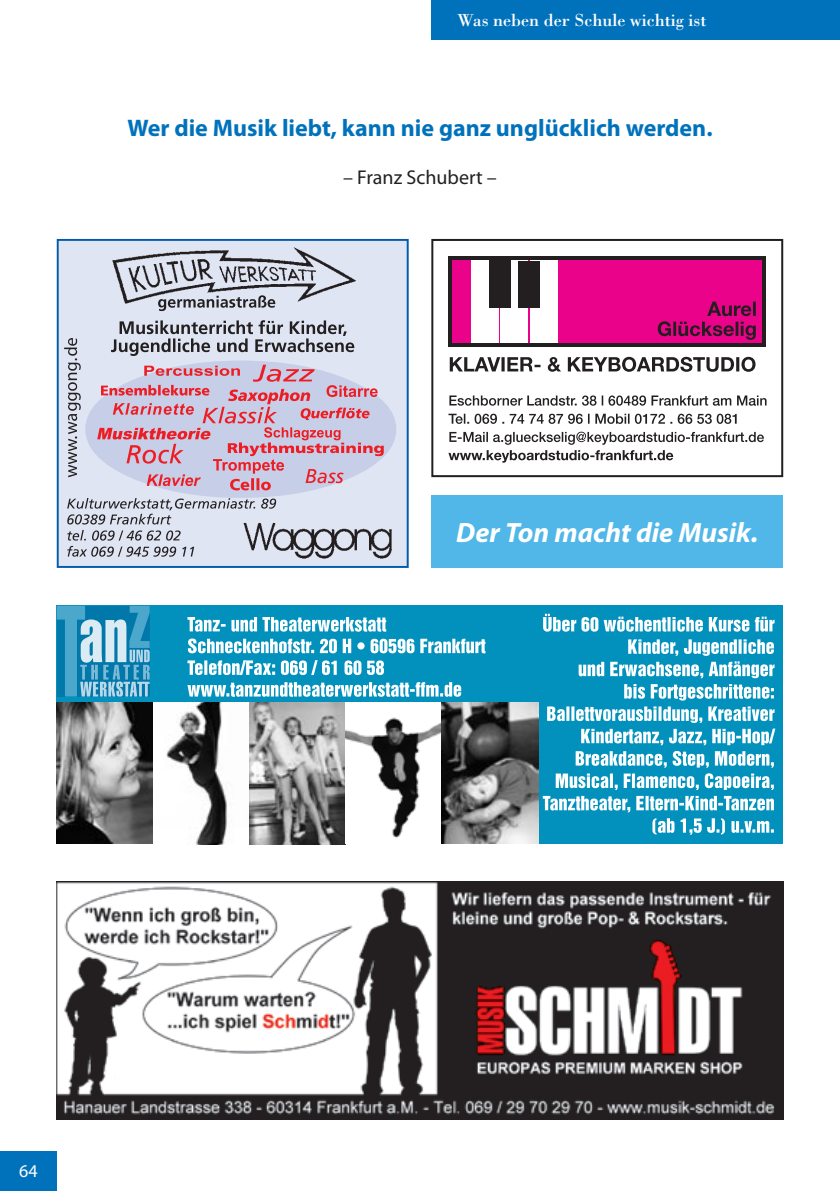
<style>
.page{position:relative;width:840px;height:1191px;background:#fff}
.page>*{position:absolute;margin:0;border:0;box-sizing:border-box;transform-origin:0 0}
.t1{font:italic 700 28px "Myriad Pro";color:#fff}
.t2{font:700 24px "Myriad Pro";color:#0072bc}
.t3{font:20px "Myriad Pro";color:#231f20}
.t4{font:18px "Bodoni Std";color:#fff}
.t5{font:18px "Myriad Pro";color:#fff}
</style>
<div class="page">
<div style="left:431px;top:496px;width:351px;height:72px;background:#50b7e8"></div>
<div style="left:0;top:1151px;width:57px;height:40px;background:#0072bc"></div>
<div style="left:431px;top:0;width:408px;height:40px;background:#0072bc"></div>
<hr style="left:839px;top:0;width:1px;height:40px;background:#7ca7d8">
<div style="left:57px;top:239px;width:351px;height:329px;background:#e0e5f3"></div>
<svg style="left:85px;top:360px;width:311px;height:138px"></svg>
<div style="left:57px;top:239px;width:351px;height:329px;border:2px solid #015aaa"></div>
<img style="left:112px;top:247px;width:244px;height:57px">
<img style="left:276px;top:528px;width:116px;height:31px">
<svg style="left:158px;top:295px;width:117px;height:16px"></svg>
<svg style="left:97px;top:365px;width:286px;height:125px;background:#d0b1c6"></svg>
<svg style="left:64px;top:338px;width:17px;height:139px"></svg>
<svg style="left:67px;top:498px;width:209px;height:58px"></svg>
<svg style="left:111px;top:320px;width:243px;height:36px"></svg>
<div style="left:57px;top:606px;width:725px;height:238px;background:#0191bc"></div>
<svg style="left:57px;top:606px;width:93px;height:90px;background:#50a4c7"></svg>
<img style="left:57px;top:703px;width:480px;height:141px">
<svg style="left:187px;top:617px;width:199px;height:14px"></svg>
<svg style="left:188px;top:638px;width:297px;height:15px"></svg>
<svg style="left:187px;top:660px;width:197px;height:15px"></svg>
<svg style="left:187px;top:682px;width:274px;height:15px"></svg>
<svg style="left:543px;top:613px;width:231px;height:18px"></svg>
<svg style="left:578px;top:639px;width:196px;height:39px"></svg>
<svg style="left:624px;top:684px;width:149px;height:16px"></svg>
<svg style="left:547px;top:706px;width:228px;height:39px"></svg>
<svg style="left:575px;top:751px;width:198px;height:16px"></svg>
<svg style="left:555px;top:773px;width:218px;height:17px"></svg>
<svg style="left:542px;top:796px;width:231px;height:16px"></svg>
<svg style="left:652px;top:818px;width:121px;height:16px"></svg>
<img style="left:57px;top:882px;width:725px;height:237px">
<div style="left:431px;top:239px;width:351px;height:238px;border:2px solid #231f20"></div>
<div style="left:448px;top:256px;width:317px;height:91px;background:#231f20"></div>
<div style="left:452px;top:260px;width:309px;height:83px;background:#eb028b"></div>
<div style="left:471px;top:260px;width:27px;height:83px;background:#fff"></div>
<div style="left:500px;top:260px;width:27px;height:83px;background:#fff"></div>
<div style="left:529px;top:260px;width:27px;height:83px;background:#fff"></div>
<div style="left:518px;top:260px;width:21px;height:47px;background:#231f20"></div>
<div style="left:488px;top:260px;width:22px;height:48px;background:#231f20"></div>
<svg style="left:657px;top:302px;width:98px;height:38px"></svg>
<svg style="left:449px;top:357px;width:306px;height:15px"></svg>
<svg style="left:449px;top:395px;width:317px;height:11px"></svg>
<svg style="left:448px;top:414px;width:288px;height:10px"></svg>
<svg style="left:448px;top:432px;width:315px;height:31px"></svg>
<p class="t4" style="left:457px;top:9px;width:251px">Was neben der Schule wichtig ist</p>
<p class="t2" style="left:127px;top:114px;width:586px">Wer die Musik liebt, kann nie ganz unglücklich werden.</p>
<p class="t3" style="left:343px;top:166px;width:155px">– Franz Schubert –</p>
<p class="t1" style="left:456px;top:517px;width:303px">Der Ton macht die Musik.</p>
<p class="t5" style="left:19px;top:1161px;width:20px">64</p>
</div>
